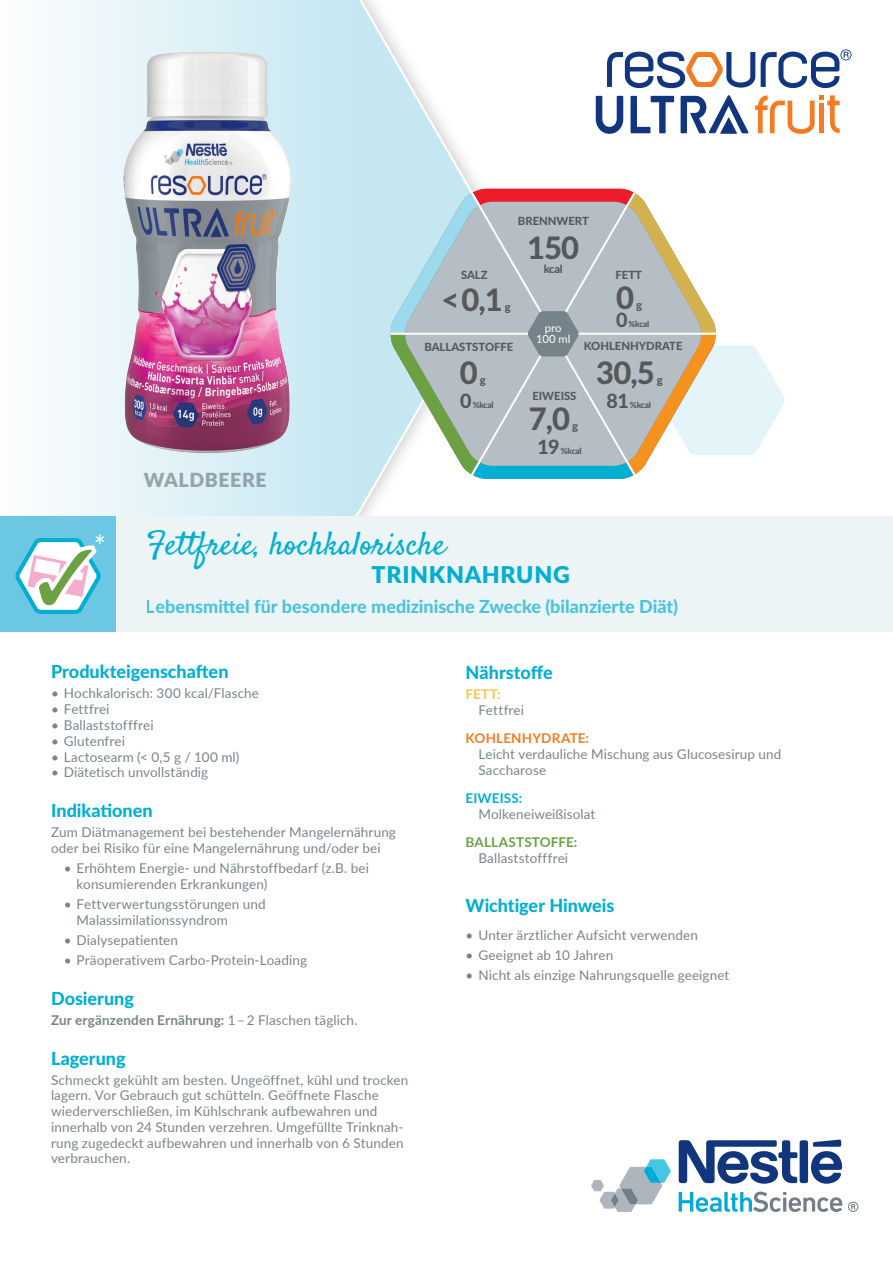
<style>
.page{position:relative;width:893px;height:1263px;background:#fff}
.page>*{position:absolute;margin:0;border:0;box-sizing:border-box;transform-origin:0 0}
.t1{font:32.55px "Satisfy";color:#01afd2}
.t2{font:800 30.9px "Lato";color:#57585a}
.t3{font:29.7px "Lato";color:#fff}
.t4{font:900 23.1px "Lato";letter-spacing:.03em;color:#01afd2}
.t5{font:800 19.65px "Lato";color:#57585a}
.t6{font:900 19.5px "Lato";letter-spacing:.03em;color:#79848a}
.t7{font:800 18px "Lato";color:#01afd2}
.t8{font:13.5px/15.8px "Lato";letter-spacing:.01em;color:#79848a}
.t9{font:700 13.5px "Lato";letter-spacing:.015em;color:#79848a}
.t10{font:700 13.5px "Lato";letter-spacing:.01em;color:#f47b21}
.t11{font:700 13.5px "Lato";letter-spacing:.01em;color:#6ba043}
.t12{font:700 13.5px "Lato";letter-spacing:.01em;color:#01afd2}
.t13{font:800 13.5px "Lato";color:#f2cb5e}
.t14{font:800 11.25px "Lato";color:#57585a}
.t15{font:11.25px/11.2px "Lato";color:#fff;text-align:center}
.t16{font:800 8.4px "Lato";letter-spacing:-.03em;color:#57585a}
.s1{font-weight:400}
</style>
<div class="page">
<svg style="left:354px;top:0;width:154px;height:516px"></svg>
<div style="left:51px;top:516px;width:842px;height:115px;background:#edf4f6"></div>
<div style="left:0;top:516px;width:116px;height:115px;background:#6cc8e2"></div>
<svg style="left:591px;top:1159px;width:80px;height:53px"></svg>
<svg style="left:679px;top:1191px;width:163px;height:21px"></svg>
<svg style="left:679px;top:1139px;width:163px;height:45px"></svg>
<svg style="left:848px;top:1201px;width:10px;height:11px"></svg>
<div style="left:0;top:0;width:354px;height:516px;background:linear-gradient(to right,#fdfefe,#c5e7f2)"></div>
<svg style="left:389px;top:189px;width:396px;height:290px"></svg>
<svg style="left:761px;top:49px;width:91px;height:39px"></svg>
<svg style="left:607px;top:52px;width:148px;height:36px"></svg>
<svg style="left:596px;top:96px;width:27px;height:38px"></svg>
<svg style="left:630px;top:96px;width:44px;height:37px"></svg>
<svg style="left:681px;top:95px;width:68px;height:39px"></svg>
<svg style="left:755px;top:95px;width:85px;height:39px"></svg>
<div style="left:819px;top:104px;width:5px;height:29px;background:#f47b21"></div>
<img style="left:116px;top:21px;width:192px;height:439px">
<svg style="left:15px;top:538px;width:86px;height:76px"></svg>
<p class="t14" style="left:518px;top:212px;width:72px">BRENNWERT</p>
<h2 class="t2" style="left:527px;top:225px;width:54px">150</h2>
<p class="t14" style="left:544px;top:261px;width:20px">kcal</p>
<p class="t14" style="left:461px;top:267px;width:28px">SALZ</p>
<h2 class="t2" style="left:442px;top:276px;width:63px">&lt; 0,1</h2>
<p class="t14" style="left:615px;top:267px;width:28px">FETT</p>
<h2 class="t2" style="left:616px;top:274px;width:19px">0</h2>
<p class="t14" style="left:636px;top:296px;width:7px">g</p>
<p class="t14" style="left:505px;top:298px;width:7px">g</p>
<h3 class="t5" style="left:616px;top:305px;width:13px">0</h3>
<p class="t16" style="left:628px;top:318px;width:22px">%kcal</p>
<p class="t15" style="left:536px;top:321px;width:36px">pro<br>100 ml</p>
<p class="t14" style="left:424px;top:339px;width:91px">BALLASTSTOFFE</p>
<p class="t14" style="left:584px;top:338px;width:100px">KOHLENHYDRATE</p>
<h3 class="t3" style="left:94px;top:525px;width:14px">*</h3>
<h3 class="t6" style="left:144px;top:465px;width:124px">WALDBEERE</h3>
<h2 class="t2" style="left:460px;top:350px;width:19px">0</h2>
<p class="t14" style="left:480px;top:372px;width:7px">g</p>
<h2 class="t2" style="left:596px;top:350px;width:60px">30,5</h2>
<p class="t14" style="left:657px;top:372px;width:7px">g</p>
<h3 class="t5" style="left:460px;top:387px;width:13px">0</h3>
<p class="t16" style="left:473px;top:399px;width:22px">%kcal</p>
<p class="t14" style="left:532px;top:387px;width:46px">EIWEISS</p>
<h2 class="t2" style="left:529px;top:395px;width:43px">7,0</h2>
<p class="t14" style="left:572px;top:417px;width:7px">g</p>
<h3 class="t5" style="left:607px;top:387px;width:24px">81</h3>
<p class="t16" style="left:630px;top:399px;width:22px">%kcal</p>
<h3 class="t5" style="left:537px;top:432px;width:24px">19</h3>
<p class="t16" style="left:561px;top:444px;width:22px">%kcal</p>
<h1 class="t1" style="left:146px;top:524px;width:301px">Fettfreie, hochkalorische</h1>
<h3 class="t4" style="left:372px;top:557px;width:200px">TRINKNAHRUNG</h3>
<h3 class="t7" style="left:146px;top:593px;width:534px">Lebensmittel für besondere medizinische Zwecke (bilanzierte Diät)</h3>
<h3 class="t7" style="left:51px;top:658px;width:179px">Produkteigenschaften</h3>
<p class="t8" style="left:51px;top:685px;width:210px">• Hochkalorisch: 300 kcal/Flasche</p>
<p class="t8" style="left:51px;top:701px;width:60px">• Fettfrei</p>
<p class="t8" style="left:51px;top:717px;width:104px">• Ballaststofffrei</p>
<p class="t8" style="left:51px;top:732px;width:75px">• Glutenfrei</p>
<p class="t8" style="left:51px;top:748px;width:190px">• Lactosearm (&lt; 0,5 g / 100 ml)</p>
<p class="t8" style="left:51px;top:764px;width:159px">• Diätetisch unvollständig</p>
<h3 class="t7" style="left:51px;top:797px;width:103px">Indikationen</h3>
<p class="t8" style="left:51px;top:824px;width:346px">Zum Diätmanagement bei bestehender Mangelernährung oder bei Risiko für eine Mangelernährung und/oder bei</p>
<p class="t8" style="left:77px;top:860px;width:294px;text-indent:-13px">• Erhöhtem Energie- und Nährstoffbedarf (z.B. bei konsumierenden Erkrankungen)</p>
<p class="t8" style="left:77px;top:895px;width:191px;text-indent:-13px">• Fettverwertungsstörungen und<br>Malassimilationssyndrom</p>
<p class="t8" style="left:64px;top:931px;width:116px">• Dialysepatienten</p>
<p class="t8" style="left:64px;top:951px;width:245px">• Präoperativem Carbo-Protein-Loading</p>
<h3 class="t7" style="left:51px;top:984px;width:84px">Dosierung</h3>
<p class="t9" style="left:51px;top:1010px;width:308px">Zur ergänzenden Ernährung: <span class="s1">1 – 2 Flaschen täglich.</span></p>
<h3 class="t7" style="left:51px;top:1044px;width:76px">Lagerung</h3>
<p class="t8" style="left:51px;top:1071px;width:359px">Schmeckt gekühlt am besten. Ungeöffnet, kühl und trocken lagern. Vor Gebrauch gut schütteln. Geöffnete Flasche wiederverschließen, im Kühlschrank aufbewahren und innerhalb von 24 Stunden verzehren. Umgefüllte Trinknah&shy;rung zugedeckt aufbewahren und innerhalb von 6 Stunden verbrauchen.</p>
<h3 class="t7" style="left:466px;top:659px;width:89px">Nährstoffe</h3>
<p class="t13" style="left:466px;top:684px;width:36px">FETT:</p>
<p class="t8" style="left:478px;top:701px;width:47px">Fettfrei</p>
<p class="t10" style="left:466px;top:728px;width:125px">KOHLENHYDRATE:</p>
<p class="t8" style="left:478px;top:745px;width:305px">Leicht verdauliche Mischung aus Glucosesirup und<br>Saccharose</p>
<p class="t12" style="left:466px;top:788px;width:58px">EIWEISS:</p>
<p class="t8" style="left:478px;top:805px;width:118px">Molkeneiweißisolat</p>
<p class="t11" style="left:466px;top:832px;width:113px">BALLASTSTOFFE:</p>
<p class="t8" style="left:478px;top:850px;width:91px">Ballaststofffrei</p>
<h3 class="t7" style="left:466px;top:892px;width:150px">Wichtiger Hinweis</h3>
<p class="t8" style="left:466px;top:927px;width:234px">• Unter ärztlicher Aufsicht verwenden</p>
<p class="t8" style="left:466px;top:947px;width:149px">• Geeignet ab 10 Jahren</p>
<p class="t8" style="left:466px;top:967px;width:265px">• Nicht als einzige Nahrungsquelle geeignet</p>
</div>
